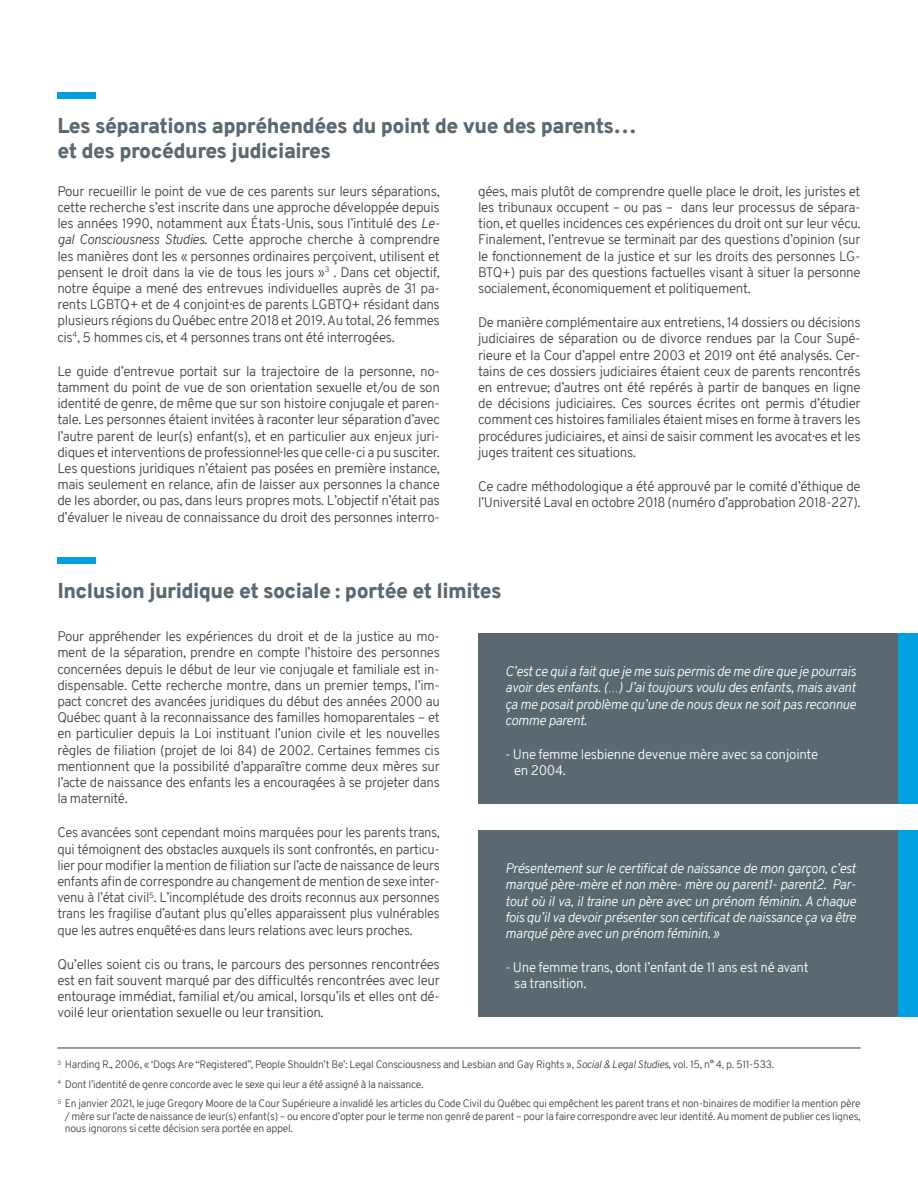
<style>
.page{position:relative;width:918px;height:1188px;background:#fff}
.page>*{position:absolute;margin:0;border:0;box-sizing:border-box;transform-origin:0 0}
.t1{font:900 21px/25.2px "Overpass";letter-spacing:-.025em;color:#5b6870}
.t2{font:300 13.5px/16.2px "Overpass";letter-spacing:-.025em;color:#414042;text-align:justify}
.t3{font:italic 300 13.5px/16.2px "Overpass";letter-spacing:-.025em;color:#fff;text-align:justify}
.t4{font:300 13.5px/16.2px "Overpass";letter-spacing:-.025em;color:#fff}
.t5{font:300 10.5px/19.4px "Overpass";letter-spacing:-.025em;color:#414042}
.s1{font-style:italic}
</style>
<div class="page">
<div style="left:57px;top:92px;width:39px;height:7px;background:#00a0e0"></div>
<div style="left:57px;top:557px;width:39px;height:7px;background:#00a0e0"></div>
<div style="left:478px;top:633px;width:440px;height:171px;background:#5b6870"></div>
<div style="left:478px;top:830px;width:440px;height:187px;background:#5b6870"></div>
<div style="left:899px;top:633px;width:19px;height:171px;background:#00a0e0"></div>
<div style="left:899px;top:830px;width:19px;height:187px;background:#00a0e0"></div>
<hr style="left:57px;top:1048px;width:804px;height:1px;background:#414042">
<h1 class="t1" style="left:57px;top:113px;width:581px">Les séparations appréhendées du point de vue des parents… et des procédures judiciaires</h1>
<p class="t2" style="left:57px;top:183px;width:384px">Pour recueillir le point de vue de ces parents sur leurs séparations, cette recherche s’est inscrite dans une approche développée depuis les années 1990, notamment aux États-Unis, sous l’intitulé des <span class="s1">Le&shy;gal Consciousness Studies</span>. Cette approche cherche à comprendre les manières dont les « personnes ordinaires perçoivent, utilisent et pensent le droit dans la vie de tous les jours »<sup>3</sup> . Dans cet objectif, notre équipe a mené des entrevues individuelles auprès de 31 pa&shy;rents LGBTQ+ et de 4 conjoint·es de parents LGBTQ+ résidant dans plusieurs régions du Québec entre 2018 et 2019. Au total, 26 femmes cis<sup>4</sup>, 5 hommes cis, et 4 personnes trans ont été interrogées.</p>
<p class="t2" style="left:57px;top:363px;width:384px">Le guide d’entrevue portait sur la trajectoire de la personne, no&shy;tamment du point de vue de son orientation sexuelle et/ou de son identité de genre, de même que sur son histoire conjugale et paren&shy;tale. Les personnes étaient invitées à raconter leur séparation d’avec l’autre parent de leur(s) enfant(s), et en particulier aux enjeux juri&shy;diques et interventions de professionnel·les que celle-ci a pu susciter.<br>Les questions juridiques n’étaient pas posées en première instance, mais seulement en relance, afin de laisser aux personnes la chance de les aborder, ou pas, dans leurs propres mots. L’objectif n’était pas d’évaluer le niveau de connaissance du droit des personnes interro-</p>
<p class="t2" style="left:478px;top:183px;width:384px">gées, mais plutôt de comprendre quelle place le droit, les juristes et les tribunaux occupent – ou pas – dans leur processus de sépara&shy;tion, et quelles incidences ces expériences du droit ont sur leur vécu.<br>Finalement, l’entrevue se terminait par des questions d’opinion (sur le fonctionnement de la justice et sur les droits des personnes LG-BTQ+) puis par des questions factuelles visant à situer la personne socialement, économiquement et politiquement.</p>
<p class="t2" style="left:478px;top:314px;width:384px">De manière complémentaire aux entretiens, 14 dossiers ou décisions judiciaires de séparation ou de divorce rendues par la Cour Supé&shy;rieure et la Cour d’appel entre 2003 et 2019 ont été analysés. Cer&shy;tains de ces dossiers judiciaires étaient ceux de parents rencontrés en entrevue; d’autres ont été repérés à partir de banques en ligne de décisions judiciaires. Ces sources écrites ont permis d’étudier comment ces histoires familiales étaient mises en forme à travers les procédures judiciaires, et ainsi de saisir comment les avocat·es et les juges traitent ces situations.</p>
<p class="t2" style="left:478px;top:478px;width:384px">Ce cadre méthodologique a été approuvé par le comité d’éthique de l’Université Laval en octobre 2018 (numéro d’approbation 2018-227).</p>
<h1 class="t1" style="left:57px;top:578px;width:446px">Inclusion juridique et sociale : portée et limites</h1>
<p class="t2" style="left:57px;top:629px;width:384px">Pour appréhender les expériences du droit et de la justice au mo&shy;ment de la séparation, prendre en compte l’histoire des personnes concernées depuis le début de leur vie conjugale et familiale est in&shy;dispensable. Cette recherche montre, dans un premier temps, l’im&shy;pact concret des avancées juridiques du début des années 2000 au Québec quant à la reconnaissance des familles homoparentales – et en particulier depuis la Loi instituant l’union civile et les nouvelles règles de filiation (projet de loi 84) de 2002. Certaines femmes cis mentionnent que la possibilité d’apparaître comme deux mères sur l’acte de naissance des enfants les a encouragées à se projeter dans la maternité.</p>
<p class="t2" style="left:57px;top:825px;width:384px">Ces avancées sont cependant moins marquées pour les parents trans, qui témoignent des obstacles auxquels ils sont confrontés, en particu&shy;lier pour modifier la mention de filiation sur l’acte de naissance de leurs enfants afin de correspondre au changement de mention de sexe inter&shy;venu à l’état civil<sup>5</sup>. L’incomplétude des droits reconnus aux personnes trans les fragilise d’autant plus qu’elles apparaissent plus vulnérables que les autres enquêté·es dans leurs relations avec leurs proches.</p>
<p class="t2" style="left:57px;top:956px;width:384px">Qu’elles soient cis ou trans, le parcours des personnes rencontrées est en fait souvent marqué par des difficultés rencontrées avec leur entourage immédiat, familial et/ou amical, lorsqu’ils et elles ont dé&shy;voilé leur orientation sexuelle ou leur transition.</p>
<p class="t3" style="left:505px;top:663px;width:352px">C’est ce qui a fait que je me suis permis de me dire que je pourrais avoir des enfants. (…) J’ai toujours voulu des enfants, mais avant ça me posait problème qu’une de nous deux ne soit pas reconnue comme parent.</p>
<p class="t4" style="left:514px;top:746px;width:306px;text-indent:-9px">- Une femme lesbienne devenue mère avec sa conjointe en 2004.</p>
<p class="t3" style="left:505px;top:861px;width:353px">Présentement sur le certificat de naissance de mon garçon, c’est marqué père-mère et non mère- mère ou parent1- parent2. Par&shy;tout où il va, il traine un père avec un prénom féminin. A chaque fois qu’il va devoir présenter son certificat de naissance ça va être marqué père avec un prénom féminin. »</p>
<p class="t4" style="left:514px;top:960px;width:296px;text-indent:-9px">- Une femme trans, dont l’enfant de 11 ans est né avant sa transition.</p>
<p class="t5" style="left:57px;top:1055px;width:805px"><sup>3</sup> Harding R., 2006, « ‘Dogs Are “Registered”, People Shouldn’t Be’: Legal Consciousness and Lesbian and Gay Rights », <span class="s1">Social &amp; Legal Studies</span>, vol. 15, n° 4, p. 511-533.<br><sup>4</sup> Dont l’identité de genre concorde avec le sexe qui leur a été assigné à la naissance.<br><sup>5</sup> En janvier 2021, le juge Gregory Moore de la Cour Supérieure a invalidé les articles du Code Civil du Québec qui empêchent les parent trans et non-binaires de modifier la mention père</p>
<p class="t5" style="left:65px;top:1110px;width:797px;line-height:12.6px">/ mère sur l’acte de naissance de leur(s) enfant(s) – ou encore d’opter pour le terme non genré de parent – pour la faire correspondre avec leur identité. Au moment de publier ces lignes, nous ignorons si cette décision sera portée en appel.</p>
</div>
